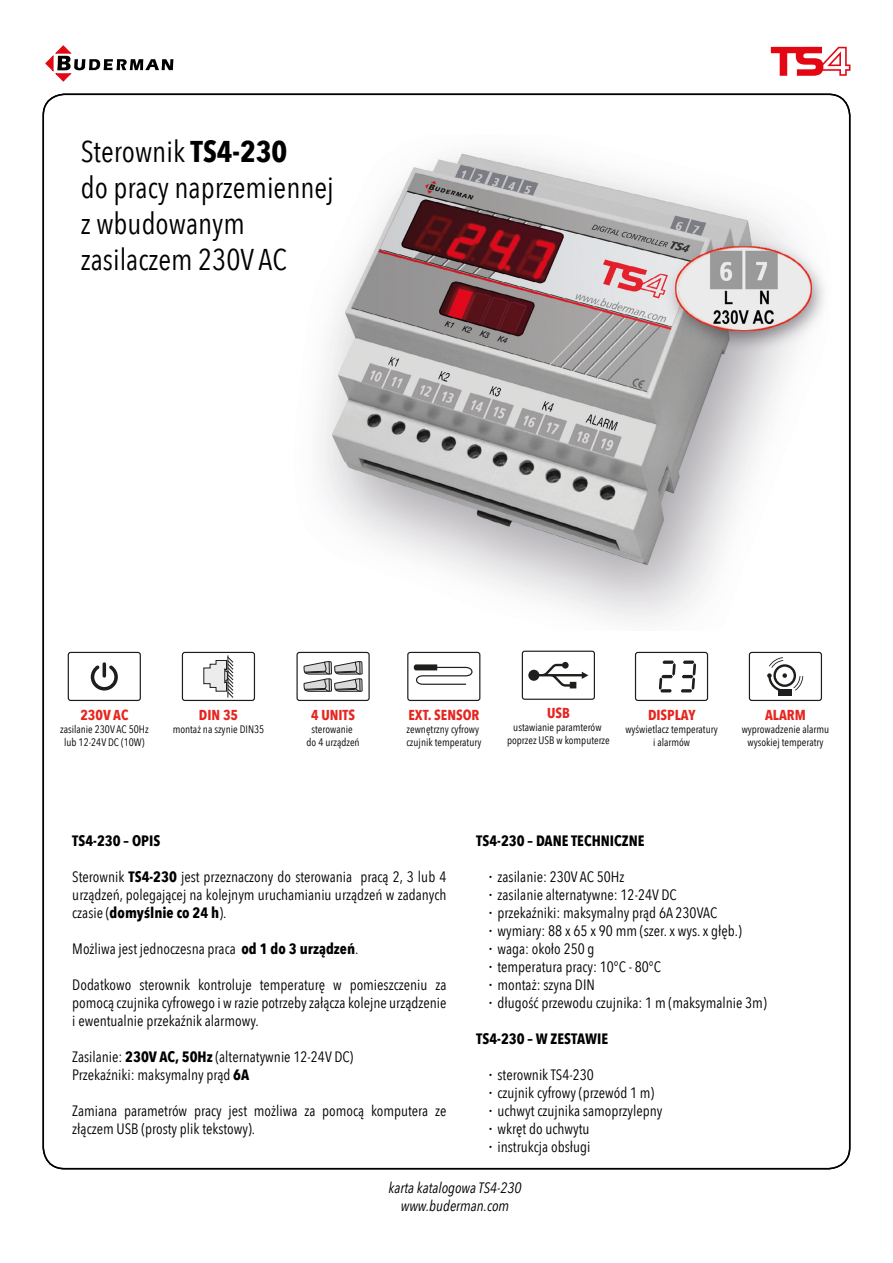
<style>
.page{position:relative;width:893px;height:1263px;background:#fff}
.page>*{position:absolute;margin:0;border:0;box-sizing:border-box;transform-origin:0 0}
.HEAD_NAZWA{font:30px "Avenir Next Condensed";color:#000}
.Treść_4_Justowany{font:15px/18px "Avenir Next Condensed";color:#000;text-align:justify}
.Punktory_Treść_7-3_l{font:15px "Avenir Next Condensed";color:#000}
.Rozdział{font:15px "Avenir Next Condensed";color:#000}
.Rozdział-2{font:700 15px "Avenir Next Condensed";color:#000}
.t1{font:italic 15px "Avenir Next Condensed";color:#000}
.t2{font:700 14.4px "Avenir Next Condensed";color:#e52620}
.t3{font:10.8px/12.9px "Avenir Next Condensed";color:#010203;text-align:center}
.s1{font-weight:700}
</style>
<div class="page">
<svg style="left:45px;top:45px;width:128px;height:37px"></svg>
<svg style="left:771px;top:47px;width:79px;height:29px"></svg>
<img style="left:320px;top:153px;width:504px;height:469px">
<div style="left:182px;top:652px;width:73px;height:49px;border:1px solid #1e1e1c;border-radius:2px"></div>
<hr style="left:228px;top:655px;width:1px;height:42px;background:#1e1e1c">
<svg style="left:203px;top:657px;width:30px;height:41px"></svg>
<div style="left:68px;top:652px;width:73px;height:49px;border:1px solid #1e1e1c;border-radius:2px"></div>
<hr style="left:103px;top:662px;width:3px;height:16px;background:#1e1e1c;border-radius:2px">
<svg style="left:91px;top:665px;width:27px;height:25px"></svg>
<div style="left:635px;top:652px;width:73px;height:49px;border:1px solid #1e1e1c;border-radius:2px"></div>
<svg style="left:659px;top:660px;width:37px;height:32px"></svg>
<div style="left:296px;top:652px;width:74px;height:49px;border:1px solid #1e1e1c;border-radius:2px"></div>
<svg style="left:304px;top:661px;width:58px;height:31px"></svg>
<svg style="left:522px;top:651px;width:73px;height:49px"></svg>
<div style="left:407px;top:652px;width:73px;height:49px;border:1px solid #1e1e1c;border-radius:2px"></div>
<svg style="left:413px;top:664px;width:60px;height:21px"></svg>
<div style="left:749px;top:652px;width:73px;height:49px;border:1px solid #1e1e1c;border-radius:2px"></div>
<div style="left:778px;top:690px;width:13px;height:6px;background:#1e1e1c"></div>
<svg style="left:767px;top:657px;width:36px;height:35px"></svg>
<p class="HEAD_NAZWA" style="left:81px;top:126px;width:208px">Sterownik <span class="s1">TS4-230</span></p>
<p class="HEAD_NAZWA" style="left:81px;top:162px;width:255px">do pracy naprzemiennej</p>
<p class="HEAD_NAZWA" style="left:81px;top:198px;width:166px">z wbudowanym</p>
<p class="HEAD_NAZWA" style="left:81px;top:234px;width:207px">zasilaczem 230V AC</p>
<p class="t2" style="left:80px;top:706px;width:50px">230V AC</p>
<p class="t3" style="left:60px;top:722px;width:90px">zasilanie 230V AC 50Hz lub 12-24V DC (10W)</p>
<p class="t2" style="left:199px;top:706px;width:41px">DIN 35</p>
<p class="t3" style="left:173px;top:722px;width:93px">montaż na szynie DIN35</p>
<p class="t2" style="left:311px;top:706px;width:46px">4 UNITS</p>
<p class="t3" style="left:307px;top:722px;width:55px">sterowanie do 4 urządzeń</p>
<p class="t2" style="left:408px;top:706px;width:72px">EXT. SENSOR</p>
<p class="t3" style="left:406px;top:722px;width:77px;text-align:left">zewnętrzny cyfrowy czujnik temperatury</p>
<p class="t2" style="left:547px;top:704px;width:24px">USB</p>
<p class="t3" style="left:507px;top:721px;width:104px">ustawianie paramterów poprzez USB w komputerze</p>
<p class="t2" style="left:648px;top:706px;width:49px">DISPLAY</p>
<p class="t3" style="left:625px;top:722px;width:94px">wyświetlacz temperatury i alarmów</p>
<p class="t2" style="left:765px;top:706px;width:42px">ALARM</p>
<p class="t3" style="left:742px;top:722px;width:89px">wyprowadzenie alarmu wysokiej temperatry</p>
<p class="Rozdział-2" style="left:72px;top:832px;width:89px">TS4-230 – OPIS</p>
<p class="Treść_4_Justowany" style="left:72px;top:867px;width:376px">Sterownik <span class="s1">TS4-230</span> jest przeznaczony do sterowania pracą 2, 3 lub 4 urządzeń, polegającej na kolejnym uruchamianiu urządzeń w zadanych czasie (<span class="s1">domyślnie co 24 h</span>).</p>
<p class="Treść_4_Justowany" style="left:72px;top:939px;width:288px">Możliwa jest jednoczesna praca <span class="s1">od 1 do 3 urządzeń</span>.</p>
<p class="Treść_4_Justowany" style="left:72px;top:975px;width:376px">Dodatkowo sterownik kontroluje temperaturę w pomieszczeniu za pomocą czujnika cyfrowego i w razie potrzeby załącza kolejne urządzenie i ewentualnie przekaźnik alarmowy.</p>
<p class="Rozdział" style="left:72px;top:1044px;width:283px">Zasilanie: <span class="s1">230V AC, 50Hz</span> (alternatywnie 12-24V DC)</p>
<p class="Rozdział" style="left:72px;top:1062px;width:179px">Przekaźniki: maksymalny prąd <span class="s1">6A</span></p>
<p class="Treść_4_Justowany" style="left:72px;top:1101px;width:376px">Zamiana parametrów pracy jest możliwa za pomocą komputera ze złączem USB (prosty plik tekstowy).</p>
<p class="Rozdział-2" style="left:476px;top:832px;width:170px">TS4-230 – DANE TECHNICZNE</p>
<p class="Punktory_Treść_7-3_l" style="left:489px;top:864px;width:137px"><sup>•</sup> zasilanie: 230V AC 50Hz</p>
<p class="Punktory_Treść_7-3_l" style="left:489px;top:882px;width:189px"><sup>•</sup> zasilanie alternatywne: 12-24V DC</p>
<p class="Punktory_Treść_7-3_l" style="left:489px;top:900px;width:230px"><sup>•</sup> przekaźniki: maksymalny prąd 6A 230VAC</p>
<p class="Punktory_Treść_7-3_l" style="left:489px;top:918px;width:254px"><sup>•</sup> wymiary: 88 x 65 x 90 mm (szer. x wys. x głęb.)</p>
<p class="Punktory_Treść_7-3_l" style="left:489px;top:936px;width:107px"><sup>•</sup> waga: około 250 g</p>
<p class="Punktory_Treść_7-3_l" style="left:489px;top:954px;width:173px"><sup>•</sup> temperatura pracy: 10°C - 80°C</p>
<p class="Punktory_Treść_7-3_l" style="left:489px;top:972px;width:107px"><sup>•</sup> montaż: szyna DIN</p>
<p class="Punktory_Treść_7-3_l" style="left:489px;top:990px;width:279px"><sup>•</sup> długość przewodu czujnika: 1 m (maksymalnie 3m)</p>
<p class="Rozdział-2" style="left:476px;top:1030px;width:133px">TS4-230 – W ZESTAWIE</p>
<p class="Punktory_Treść_7-3_l" style="left:489px;top:1062px;width:106px"><sup>•</sup> sterownik TS4-230</p>
<p class="Punktory_Treść_7-3_l" style="left:489px;top:1080px;width:167px"><sup>•</sup> czujnik cyfrowy (przewód 1 m)</p>
<p class="Punktory_Treść_7-3_l" style="left:489px;top:1098px;width:175px"><sup>•</sup> uchwyt czujnika samoprzylepny</p>
<p class="Punktory_Treść_7-3_l" style="left:489px;top:1116px;width:102px"><sup>•</sup> wkręt do uchwytu</p>
<p class="Punktory_Treść_7-3_l" style="left:489px;top:1134px;width:103px"><sup>•</sup> instrukcja obsługi</p>
<p class="t1" style="left:389px;top:1179px;width:134px">karta katalogowa TS4-230</p>
<p class="t1" style="left:401px;top:1197px;width:110px">www.buderman.com</p>
</div>
